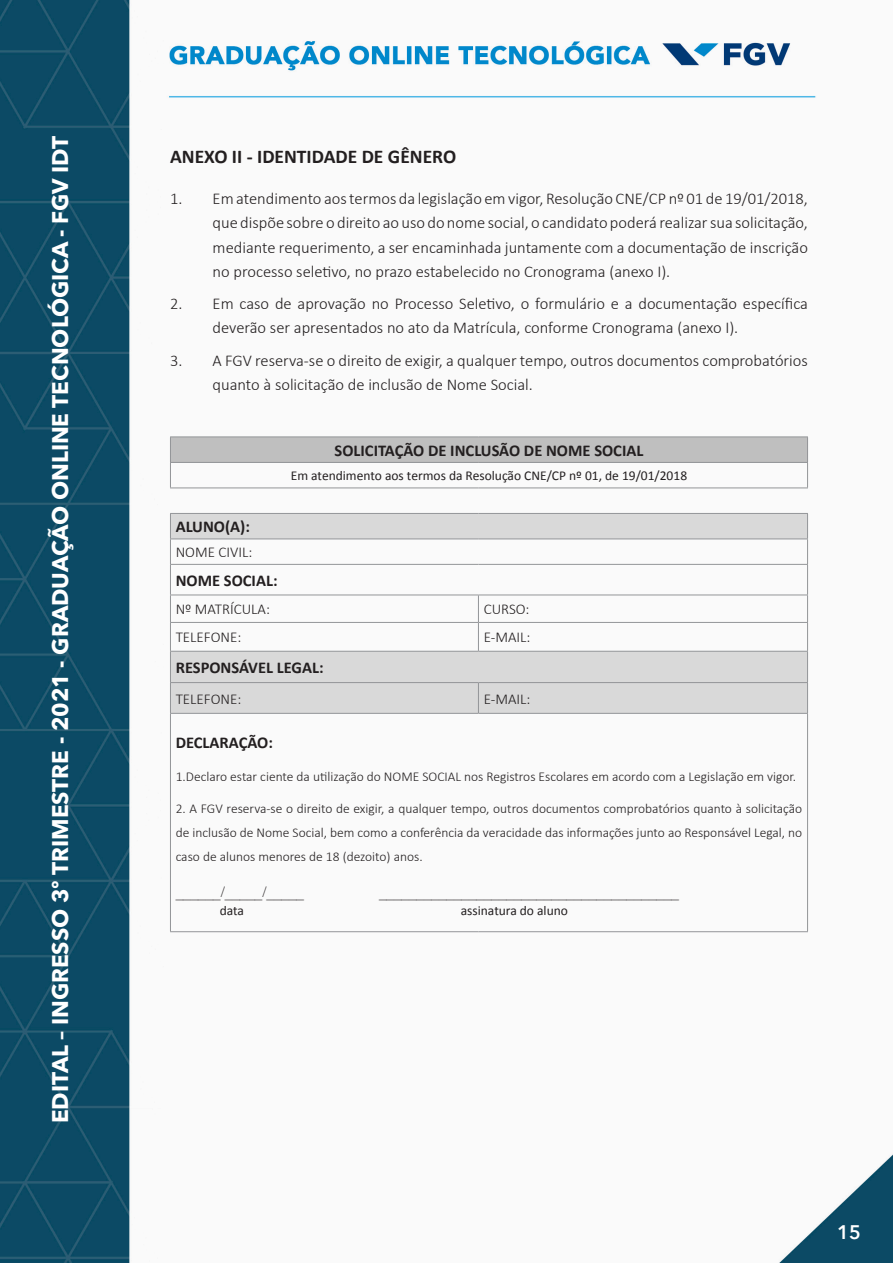
<style>
.page{position:relative;width:893px;height:1263px;background:#fff}
.page>*{position:absolute;margin:0;border:0;box-sizing:border-box;transform-origin:0 0}
.t1{font:700 22.5px "Avenir Next LT Pro";color:#fff}
.t2{font:700 19.5px "Calibri";color:#231f20}
.t3{font:600 19.5px "Avenir Next LT Pro";color:#fff}
.t4{font:300 16.5px/24px "Calibri";color:#231f20}
.t5{font:700 16.5px "Calibri";color:#231f20}
.t6{font:300 15px "Calibri";color:#231f20}
.t7{font:15px "Times New Roman";color:#231f20}
.t8{font:300 13.5px/24px "Calibri";color:#231f20;text-align:justify}
.t9{font:13.5px "Calibri";color:#231f20}
</style>
<div class="page">
<img style="left:0;top:0;width:893px;height:1262px">
<div style="left:170px;top:437px;width:637px;height:25px;background:#bfbfbf"></div>
<svg style="left:171px;top:514px;width:636px;height:199px"></svg>
<hr style="left:170px;top:436px;width:308px;height:1px;background:#939598">
<hr style="left:478px;top:436px;width:330px;height:1px;background:#939598">
<hr style="left:170px;top:462px;width:308px;height:1px;background:#939598">
<svg style="left:170px;top:437px;width:1px;height:50px"></svg>
<hr style="left:478px;top:462px;width:330px;height:1px;background:#939598">
<svg style="left:807px;top:437px;width:1px;height:50px"></svg>
<hr style="left:170px;top:487px;width:308px;height:1px;background:#939598">
<hr style="left:478px;top:487px;width:330px;height:1px;background:#939598">
<hr style="left:170px;top:513px;width:308px;height:1px;background:#939598">
<hr style="left:478px;top:513px;width:330px;height:1px;background:#939598">
<hr style="left:170px;top:539px;width:308px;height:1px;background:#939598">
<svg style="left:170px;top:514px;width:1px;height:50px"></svg>
<hr style="left:478px;top:539px;width:330px;height:1px;background:#939598">
<svg style="left:807px;top:514px;width:1px;height:50px"></svg>
<hr style="left:170px;top:564px;width:308px;height:1px;background:#939598">
<hr style="left:170px;top:565px;width:1px;height:30px;background:#939598">
<hr style="left:478px;top:564px;width:330px;height:1px;background:#939598">
<hr style="left:807px;top:565px;width:1px;height:30px;background:#939598">
<hr style="left:170px;top:595px;width:308px;height:1px;background:#939598">
<hr style="left:478px;top:595px;width:330px;height:1px;background:#939598">
<hr style="left:170px;top:622px;width:308px;height:1px;background:#939598">
<svg style="left:170px;top:595px;width:1px;height:56px"></svg>
<hr style="left:478px;top:622px;width:330px;height:1px;background:#939598">
<svg style="left:478px;top:595px;width:1px;height:56px"></svg>
<svg style="left:807px;top:595px;width:1px;height:56px"></svg>
<hr style="left:170px;top:651px;width:308px;height:1px;background:#939598">
<hr style="left:170px;top:652px;width:1px;height:30px;background:#939598">
<hr style="left:478px;top:651px;width:330px;height:1px;background:#939598">
<hr style="left:807px;top:652px;width:1px;height:30px;background:#939598">
<hr style="left:170px;top:682px;width:308px;height:1px;background:#939598">
<hr style="left:170px;top:683px;width:1px;height:30px;background:#939598">
<hr style="left:478px;top:682px;width:330px;height:1px;background:#939598">
<hr style="left:478px;top:683px;width:1px;height:30px;background:#939598">
<hr style="left:807px;top:683px;width:1px;height:30px;background:#939598">
<hr style="left:170px;top:713px;width:308px;height:1px;background:#939598">
<hr style="left:170px;top:714px;width:1px;height:217px;background:#939598">
<hr style="left:478px;top:713px;width:330px;height:1px;background:#939598">
<hr style="left:807px;top:714px;width:1px;height:217px;background:#939598">
<hr style="left:170px;top:931px;width:308px;height:1px;background:#939598">
<hr style="left:478px;top:931px;width:330px;height:1px;background:#939598">
<h1 class="t1" style="left:46px;top:1123px;width:989px;rotate:-90deg">EDITAL – INGRESSO 3º TRIMESTRE - 2021 - GRADUAÇÃO ONLINE TECNOLÓGICA - FGV IDT</h1>
<p class="t2" style="left:170px;top:145px;width:288px">ANEXO II - IDENTIDADE DE GÊNERO</p>
<p class="t4" style="left:213px;top:187px;width:597px;text-align:justify;text-indent:-43px">1. Em atendimento aos termos da legislação em vigor, Resolução CNE/CP nº 01 de 19/01/2018, que dispõe sobre o direito ao uso do nome social, o candidato poderá realizar sua solicitação, mediante requerimento, a ser encaminhada juntamente com a documentação de inscrição no processo seletivo, no prazo estabelecido no Cronograma (anexo I).</p>
<p class="t4" style="left:213px;top:291px;width:597px;text-indent:-43px">2. Em caso de aprovação no Processo Seletivo, o formulário e a documentação específica deverão ser apresentados no ato da Matrícula, conforme Cronograma (anexo I).</p>
<p class="t4" style="left:213px;top:348px;width:597px;text-indent:-43px">3. A FGV reserva-se o direito de exigir, a qualquer tempo, outros documentos comprobatórios quanto à solicitação de inclusão de Nome Social.</p>
<p class="t5" style="left:335px;top:440px;width:310px">SOLICITAÇÃO DE INCLUSÃO DE NOME SOCIAL</p>
<p class="t9" style="left:291px;top:467px;width:398px">Em atendimento aos termos da Resolução CNE/CP nº 01, de 19/01/2018</p>
<p class="t5" style="left:176px;top:517px;width:76px">ALUNO(A):</p>
<p class="t6" style="left:176px;top:543px;width:78px">NOME CIVIL:</p>
<p class="t5" style="left:176px;top:570px;width:103px">NOME SOCIAL:</p>
<p class="t6" style="left:176px;top:600px;width:96px">Nº MATRÍCULA:</p>
<p class="t6" style="left:484px;top:600px;width:47px">CURSO:</p>
<p class="t6" style="left:176px;top:628px;width:67px">TELEFONE:</p>
<p class="t6" style="left:484px;top:628px;width:48px">E-MAIL:</p>
<p class="t5" style="left:176px;top:657px;width:149px">RESPONSÁVEL LEGAL:</p>
<p class="t6" style="left:176px;top:689px;width:67px">TELEFONE:</p>
<p class="t6" style="left:484px;top:689px;width:48px">E-MAIL:</p>
<p class="t5" style="left:176px;top:732px;width:99px">DECLARAÇÃO:</p>
<p class="t8" style="left:176px;top:764px;width:622px">1.Declaro estar ciente da utilização do NOME SOCIAL nos Registros Escolares em acordo com a Legislação em vigor.</p>
<p class="t8" style="left:176px;top:796px;width:628px">2. A FGV reserva-se o direito de exigir, a qualquer tempo, outros documentos comprobatórios quanto à solicitação de inclusão de Nome Social, bem como a conferência da veracidade das informações junto ao Responsável Legal, no caso de alunos menores de 18 (dezoito) anos.</p>
<p class="t7" style="left:176px;top:881px;width:130px">______/_____/_____</p>
<p class="t7" style="left:379px;top:881px;width:301px">________________________________________</p>
<p class="t9" style="left:220px;top:902px;width:26px">data</p>
<p class="t9" style="left:461px;top:902px;width:109px">assinatura do aluno</p>
<p class="t3" style="left:837px;top:1220px;width:25px">15</p>
</div>
